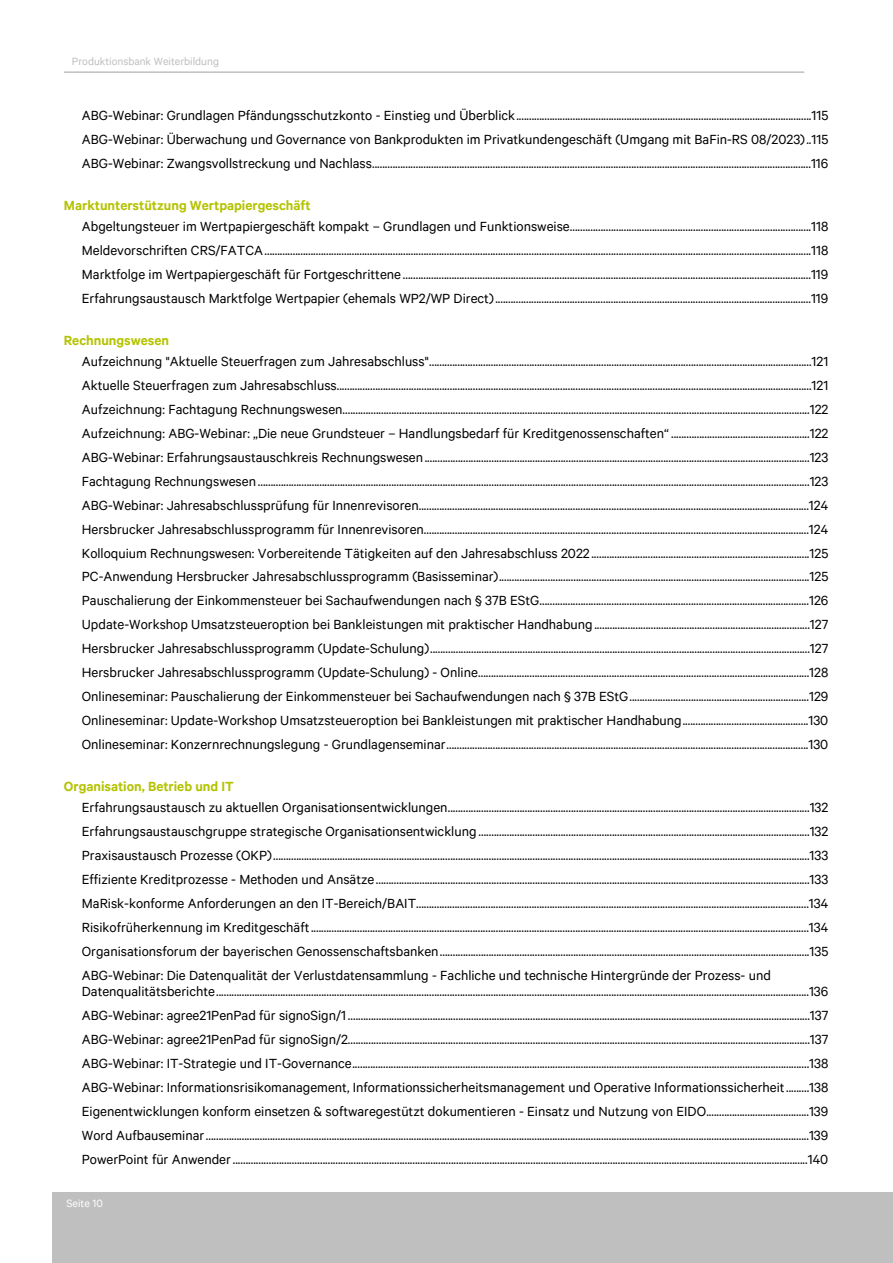
<style>
.page{position:relative;width:893px;height:1263px;background:#fff}
.page>*{position:absolute;margin:0;border:0;box-sizing:border-box;transform-origin:0 0}
.t1{font:15px/23.9px "Calibre";color:#000;text-align:justify}
.t2{font:600 15px "Calibre";color:#b4c300}
.t3{font:12px "Calibre";color:#bfbfbf}
.t4{font:12px "Calibre";color:#fff}
</style>
<div class="page">
<div style="left:52px;top:1192px;width:840px;height:71px;background:#bfbfbf"></div>
<hr style="left:64px;top:71px;width:740px;height:2px;background:#bfbfbf">
<p class="t3" style="left:72px;top:54px;width:148px">Produktionsbank Weiterbildung</p>
<p class="t1" style="left:82px;top:103px;width:748px">ABG-Webinar: Grundlagen Pfändungsschutzkonto - Einstieg und Überblick...................................................................................................................115<br>ABG-Webinar: Überwachung und Governance von Bankprodukten im Privatkundengeschäft (Umgang mit BaFin-RS 08/2023)..115<br>ABG-Webinar: Zwangsvollstreckung und Nachlass...........................................................................................................................................................................116</p>
<p class="t2" style="left:64px;top:196px;width:248px">Marktunterstützung Wertpapiergeschäft</p>
<p class="t1" style="left:82px;top:214px;width:748px">Abgeltungsteuer im Wertpapiergeschäft kompakt – Grundlagen und Funktionsweise..............................................................................................118<br>Meldevorschriften CRS/FATCA.....................................................................................................................................................................................................................118<br>Marktfolge im Wertpapiergeschäft für Fortgeschrittene ...............................................................................................................................................................119<br>Erfahrungsaustausch Marktfolge Wertpapier (ehemals WP2/WP Direct)...........................................................................................................................119</p>
<p class="t2" style="left:64px;top:331px;width:107px">Rechnungswesen</p>
<p class="t1" style="left:82px;top:349px;width:748px">Aufzeichnung "Aktuelle Steuerfragen zum Jahresabschluss".....................................................................................................................................................121<br>Aktuelle Steuerfragen zum Jahresabschluss.........................................................................................................................................................................................121<br>Aufzeichnung: Fachtagung Rechnungswesen......................................................................................................................................................................................122<br>Aufzeichnung: ABG-Webinar: „Die neue Grundsteuer – Handlungsbedarf für Kreditgenossenschaften“......................................................122<br>ABG-Webinar: Erfahrungsaustauschkreis Rechnungswesen......................................................................................................................................................123<br>Fachtagung Rechnungswesen .......................................................................................................................................................................................................................123<br>ABG-Webinar: Jahresabschlussprüfung für Innenrevisoren........................................................................................................................................................124<br>Hersbrucker Jahresabschlussprogramm für Innenrevisoren......................................................................................................................................................124<br>Kolloquium Rechnungswesen: Vorbereitende Tätigkeiten auf den Jahresabschluss 2022.....................................................................................125<br>PC-Anwendung Hersbrucker Jahresabschlussprogramm (Basisseminar).........................................................................................................................125<br>Pauschalierung der Einkommensteuer bei Sachaufwendungen nach § 37B EStG.........................................................................................................126<br>Update-Workshop Umsatzsteueroption bei Bankleistungen mit praktischer Handhabung....................................................................................127<br>Hersbrucker Jahresabschlussprogramm (Update-Schulung)....................................................................................................................................................127<br>Hersbrucker Jahresabschlussprogramm (Update-Schulung) - Online.................................................................................................................................128<br>Onlineseminar: Pauschalierung der Einkommensteuer bei Sachaufwendungen nach § 37B EStG......................................................................129<br>Onlineseminar: Update-Workshop Umsatzsteueroption bei Bankleistungen mit praktischer Handhabung.................................................130<br>Onlineseminar: Konzernrechnungslegung - Grundlagenseminar.............................................................................................................................................130</p>
<p class="t2" style="left:64px;top:777px;width:171px">Organisation, Betrieb und IT</p>
<p class="t1" style="left:82px;top:795px;width:748px">Erfahrungsaustausch zu aktuellen Organisationsentwicklungen.............................................................................................................................................132<br>Erfahrungsaustauschgruppe strategische Organisationsentwicklung .................................................................................................................................132<br>Praxisaustausch Prozesse (OKP).................................................................................................................................................................................................................133<br>Effiziente Kreditprozesse - Methoden und Ansätze.........................................................................................................................................................................133<br>MaRisk-konforme Anforderungen an den IT-Bereich/BAIT.........................................................................................................................................................134<br>Risikofrüherkennung im Kreditgeschäft..................................................................................................................................................................................................134<br>Organisationsforum der bayerischen Genossenschaftsbanken................................................................................................................................................135<br>ABG-Webinar: Die Datenqualität der Verlustdatensammlung - Fachliche und technische Hintergründe der Prozess- und</p>
<p class="t1" style="left:82px;top:979px;width:748px">Datenqualitätsberichte.......................................................................................................................................................................................................................................136<br>ABG-Webinar: agree21PenPad für signoSign/1....................................................................................................................................................................................137<br>ABG-Webinar: agree21PenPad für signoSign/2....................................................................................................................................................................................137<br>ABG-Webinar: IT-Strategie und IT-Governance..................................................................................................................................................................................138<br>ABG-Webinar: Informationsrisikomanagement, Informationssicherheitsmanagement und Operative Informationssicherheit.........138<br>Eigenentwicklungen konform einsetzen &amp; softwaregestützt dokumentieren - Einsatz und Nutzung von EIDO........................................139<br>Word Aufbauseminar...........................................................................................................................................................................................................................................139<br>PowerPoint für Anwender................................................................................................................................................................................................................................140</p>
<p class="t4" style="left:66px;top:1196px;width:38px">Seite 10</p>
</div>
